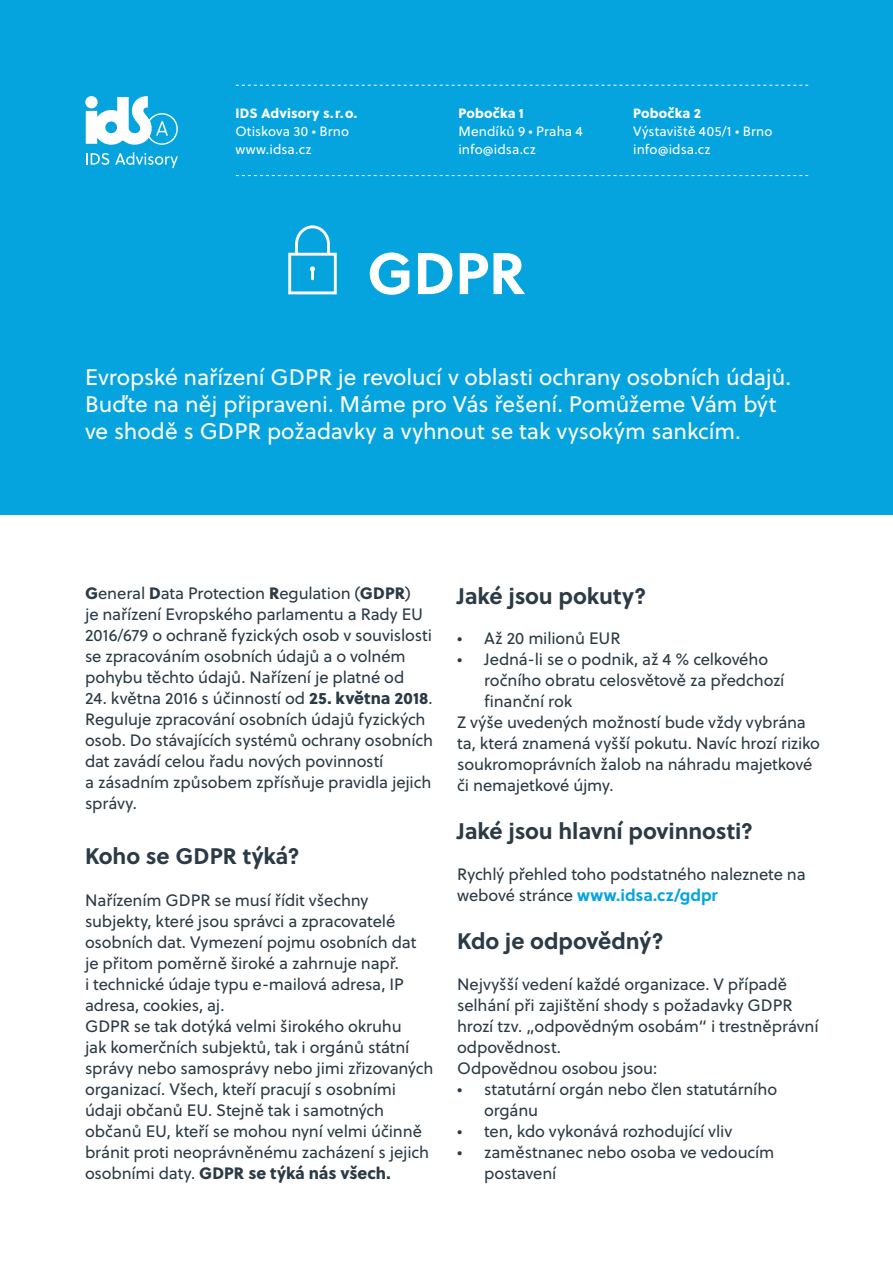
<style>
.page{position:relative;width:893px;height:1263px;background:#fff}
.page>*{position:absolute;margin:0;border:0;box-sizing:border-box;transform-origin:0 0}
.t1{font:700 58.5px "Soleil";color:#fff}
.t2{font:22.5px/27px "Soleil";letter-spacing:-.005em;color:#fff}
.t3{font:700 22.5px "Soleil";letter-spacing:-.005em;color:#2b3a45}
.t4{font:16.5px/21px "Soleil";letter-spacing:-.01em;color:#2b3a45}
.t5{font:13.5px/18px "Soleil";letter-spacing:.005em;color:#fff}
.t6{font:800 13.5px "Soleil";letter-spacing:.01em;color:#fff}
.s1{font-weight:800}
.s2{font-weight:700;color:#06a4df}
</style>
<div class="page">
<div style="left:0;top:0;width:893px;height:514px;background:#06a4df"></div>
<svg style="left:86px;top:96px;width:92px;height:49px"></svg>
<svg style="left:86px;top:153px;width:23px;height:12px"></svg>
<svg style="left:115px;top:152px;width:63px;height:16px"></svg>
<svg style="left:236px;top:85px;width:572px;height:1px"></svg>
<svg style="left:236px;top:175px;width:572px;height:1px"></svg>
<svg style="left:288px;top:225px;width:49px;height:69px"></svg>
<p class="t6" style="left:235px;top:102px;width:123px">IDS Advisory s. r. o.</p>
<p class="t5" style="left:235px;top:122px;width:115px">Otiskova 30 • Brno www.idsa.cz</p>
<p class="t6" style="left:458px;top:102px;width:67px">Pobočka 1</p>
<p class="t5" style="left:458px;top:122px;width:126px">Mendíků 9 • Praha 4 info@idsa.cz</p>
<h1 class="t1" style="left:367px;top:228px;width:161px">GDPR</h1>
<p class="t6" style="left:633px;top:102px;width:69px">Pobočka 2</p>
<p class="t5" style="left:633px;top:122px;width:141px">Výstaviště 405/1 • Brno info@idsa.cz</p>
<h2 class="t2" style="left:85px;top:363px;width:708px">Evropské nařízení GDPR je revolucí v oblasti ochrany osobních údajů.<br>Buďte na něj připraveni. Máme pro Vás řešení. Pomůžeme Vám být ve shodě s GDPR požadavky a vyhnout se tak vysokým sankcím.</h2>
<p class="t4" style="left:85px;top:582px;width:348px"><span class="s1">G</span>eneral <span class="s1">D</span>ata Protection <span class="s1">R</span>egulation (<span class="s1">GDPR</span>)<br>je nařízení Evropského parlamentu a Rady EU 2016/679 o ochraně fyzických osob v souvislosti se zpracováním osobních údajů a o volném pohybu těchto údajů. Nařízení je platné od</p>
<p class="t4" style="left:85px;top:687px;width:349px">24. května 2016 s účinností od <span class="s1">25. května 2018</span>.<br>Reguluje zpracování osobních údajů fyzických osob. Do stávajících systémů ochrany osobních dat zavádí celou řadu nových povinností<br>a zásadním způsobem zpřísňuje pravidla jejich správy.</p>
<h2 class="t3" style="left:85px;top:838px;width:216px">Koho se GDPR týká?</h2>
<p class="t4" style="left:85px;top:889px;width:350px">Nařízením GDPR se musí řídit všechny subjekty, které jsou správci a zpracovatelé osobních dat. Vymezení pojmu osobních dat je přitom poměrně široké a zahrnuje např.<br>i technické údaje typu e-mailová adresa, IP adresa, cookies, aj.<br>GDPR se tak dotýká velmi širokého okruhu<br>jak komerčních subjektů, tak i orgánů státní správy nebo samosprávy nebo jimi zřizovaných organizací. Všech, kteří pracují s osobními údaji občanů EU. Stejně tak i samotných občanů EU, kteří se mohou nyní velmi účinně bránit proti neoprávněnému zacházení s jejich osobními daty. <span class="s1">GDPR se týká nás všech.</span></p>
<h2 class="t3" style="left:457px;top:578px;width:191px">Jaké jsou pokuty?</h2>
<p class="t4" style="left:457px;top:627px;width:165px">• Až 20 milionů EUR</p>
<p class="t4" style="left:457px;top:648px;width:313px">• Jedná-li se o podnik, až 4 % celkového</p>
<p class="t4" style="left:484px;top:670px;width:302px">ročního obratu celosvětově za předchozí</p>
<p class="t4" style="left:484px;top:691px;width:90px">finanční rok</p>
<p class="t4" style="left:457px;top:712px;width:350px">Z výše uvedených možností bude vždy vybrána</p>
<p class="t4" style="left:457px;top:733px;width:364px">ta, která znamená vyšší pokutu. Navíc hrozí riziko</p>
<p class="t4" style="left:457px;top:754px;width:357px">soukromoprávních žalob na náhradu majetkové</p>
<p class="t4" style="left:457px;top:775px;width:158px">či nemajetkové újmy.</p>
<h2 class="t3" style="left:457px;top:814px;width:297px">Jaké jsou hlavní povinnosti?</h2>
<p class="t4" style="left:457px;top:863px;width:350px">Rychlý přehled toho podstatného naleznete na webové stránce <span class="s2">www.idsa.cz/gdpr</span></p>
<h2 class="t3" style="left:457px;top:924px;width:208px">Kdo je odpovědný?</h2>
<p class="t4" style="left:457px;top:973px;width:363px">Nejvyšší vedení každé organizace. V případě selhání při zajištění shody s požadavky GDPR hrozí tzv. „odpovědným osobám“ i trestněprávní odpovědnost.<br>Odpovědnou osobou jsou:</p>
<p class="t4" style="left:484px;top:1078px;width:295px;text-indent:-27px">• statutární orgán nebo člen statutárního orgánu</p>
<p class="t4" style="left:457px;top:1120px;width:277px">• ten, kdo vykonává rozhodující vliv</p>
<p class="t4" style="left:484px;top:1141px;width:292px;text-indent:-27px">• zaměstnanec nebo osoba ve vedoucím postavení</p>
</div>
